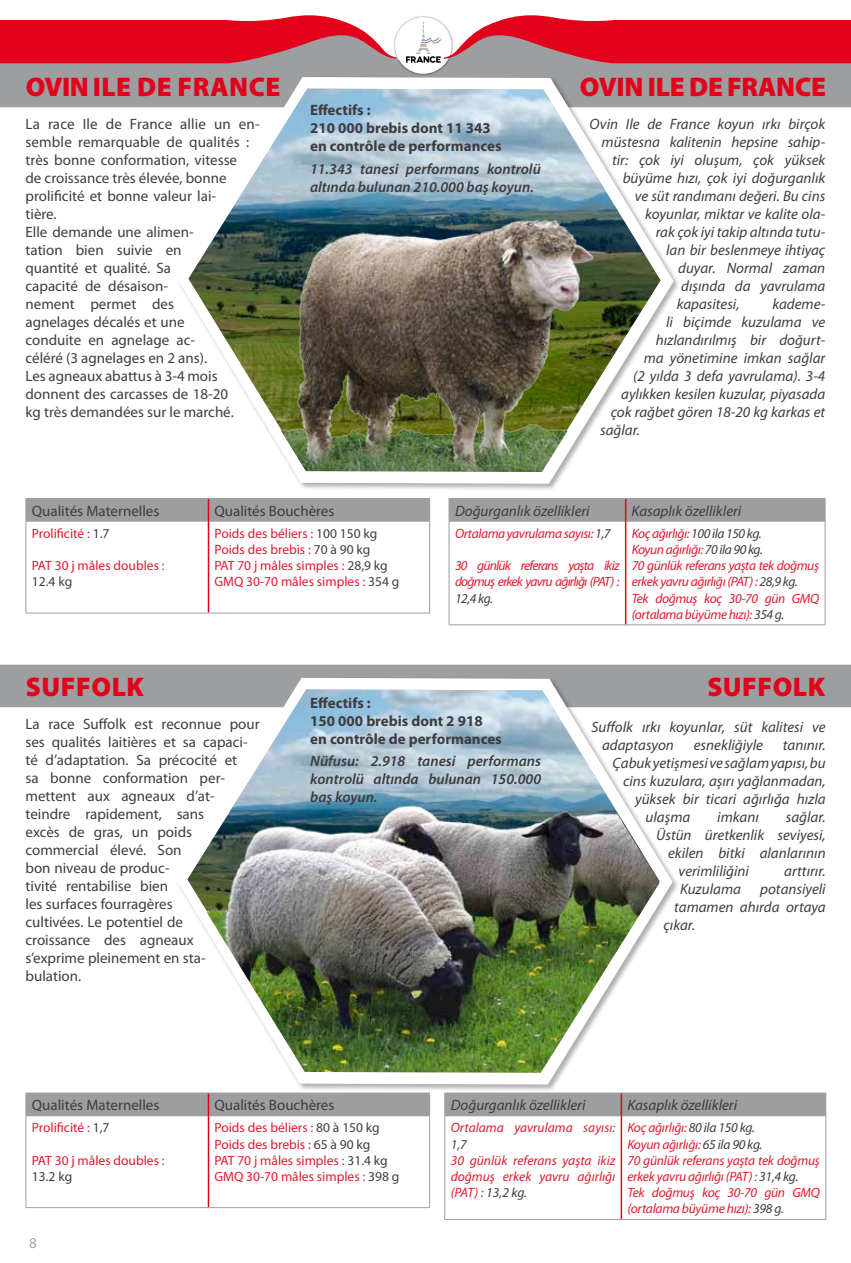
<style>
.page{position:relative;width:851px;height:1263px;background:#fff}
.page>*{position:absolute;margin:0;border:0;box-sizing:border-box;transform-origin:0 0}
.t1{font:900 27px "Myriad Pro";letter-spacing:.02em;color:#e2001a}
.t2{font:900 27px "Myriad Pro";letter-spacing:-.01em;color:#e2001a}
.t3{font:italic 15px/18px "Myriad Pro";color:#3e3d40}
.t4{font:15px/18px "Myriad Pro";color:#3e3d40}
.t5{font:italic 600 15px/18px "Myriad Pro";color:#3e3d40}
.t6{font:700 15px/18px "Myriad Pro";color:#3e3d40}
.t7{font:15px "Myriad Pro";color:#a7a8aa}
.t8{font:italic 13.5px/16.2px "Myriad Pro";letter-spacing:-.03em;color:#e51a31}
.t9{font:13.5px/16.2px "Myriad Pro";color:#e51a31}
.t10{font:italic 13.5px/16.2px "Myriad Pro";letter-spacing:-.06em;color:#e51a31}
.t11{font:italic 13.5px "Myriad Pro";color:#e51a31}
.t12{font:13.5px "Myriad Pro";color:#3e3d40}
.t13{font:italic 13.5px "Myriad Pro";color:#3e3d40}
.s1{color:#3e3d40}
</style>
<div class="page">
<div style="left:0;top:664px;width:850px;height:43px;background:#9c9e9f"></div>
<div style="left:0;top:63px;width:850px;height:44px;background:#9c9e9f"></div>
<svg style="left:0;top:15px;width:392px;height:48px;background:#dc3649"></svg>
<img style="left:392px;top:22px;width:62px;height:53px">
<div style="left:395px;top:17px;width:56px;height:57px;background:#fff;border-radius:50%"></div>
<hr style="left:208px;top:522px;width:1px;height:91px;background:#e2001a">
<div style="left:26px;top:498px;width:404px;height:24px;background:#9c9e9f"></div>
<hr style="left:26px;top:522px;width:1px;height:91px;background:#9c9e9f">
<hr style="left:429px;top:522px;width:1px;height:91px;background:#9c9e9f">
<hr style="left:26px;top:613px;width:182px;height:1px;background:#9c9e9f">
<hr style="left:208px;top:613px;width:222px;height:1px;background:#9c9e9f">
<hr style="left:624px;top:522px;width:2px;height:102px;background:#e2001a">
<div style="left:448px;top:498px;width:377px;height:24px;background:#9c9e9f"></div>
<hr style="left:448px;top:522px;width:1px;height:102px;background:#9c9e9f">
<hr style="left:824px;top:522px;width:1px;height:102px;background:#9c9e9f">
<hr style="left:448px;top:624px;width:177px;height:1px;background:#9c9e9f">
<hr style="left:625px;top:624px;width:200px;height:1px;background:#9c9e9f">
<hr style="left:208px;top:1116px;width:1px;height:91px;background:#e2001a">
<div style="left:26px;top:1093px;width:404px;height:23px;background:#9c9e9f"></div>
<hr style="left:26px;top:1116px;width:1px;height:91px;background:#9c9e9f">
<hr style="left:429px;top:1116px;width:1px;height:91px;background:#9c9e9f">
<hr style="left:26px;top:1207px;width:182px;height:1px;background:#9c9e9f">
<hr style="left:208px;top:1207px;width:222px;height:1px;background:#9c9e9f">
<hr style="left:620px;top:1116px;width:2px;height:103px;background:#e2001a">
<div style="left:444px;top:1093px;width:382px;height:23px;background:#9c9e9f"></div>
<hr style="left:444px;top:1116px;width:1px;height:103px;background:#9c9e9f">
<hr style="left:825px;top:1116px;width:1px;height:103px;background:#9c9e9f">
<hr style="left:444px;top:1219px;width:177px;height:1px;background:#9c9e9f">
<hr style="left:621px;top:1219px;width:205px;height:1px;background:#9c9e9f">
<div style="left:176px;top:75px;width:504px;height:416px;background:#000;opacity:.32"></div>
<svg style="left:178px;top:77px;width:495px;height:407px"></svg>
<img style="left:188px;top:89px;width:472px;height:381px">
<img style="left:243px;top:186px;width:417px;height:286px">
<div style="left:175px;top:676px;width:504px;height:416px;background:#000;opacity:.32"></div>
<svg style="left:177px;top:678px;width:495px;height:406px"></svg>
<img style="left:187px;top:689px;width:472px;height:29px">
<img style="left:187px;top:718px;width:472px;height:355px">
<svg style="left:406px;top:15px;width:444px;height:48px"></svg>
<h1 class="t1" style="left:26px;top:72px;width:256px">OVIN ILE DE FRANCE</h1>
<h1 class="t2" style="left:579px;top:72px;width:248px">OVIN ILE DE FRANCE</h1>
<p class="t4" style="left:26px;top:115px;width:236px">La race Ile de France allie un en&shy;semble remarquable de qualités : très bonne conformation, vitesse<br>de croissance très élevée, bonne prolificité et bonne valeur lai-<br>tière.<br>Elle demande une alimen-<br>tation bien suivie en<br>quantité et qualité. Sa<br>capacité de désaison-<br>nement permet des<br>agnelages décalés et une<br>conduite en agnelage ac-<br>céléré (3 agnelages en 2 ans).<br>Les agneaux abattus à 3-4 mois donnent des carcasses de 18-20<br>kg très demandées sur le marché.</p>
<p class="t6" style="left:310px;top:102px;width:193px">Effectifs :<br>210 000 brebis dont 11 343 en contrôle de performances</p>
<p class="t5" style="left:310px;top:160px;width:232px">11.343 tanesi performans kontrolü altında bulunan 210.000 baş koyun.</p>
<p class="t3" style="left:589px;top:115px;width:237px">Ovin Ile de France koyun ırkı birçok</p>
<p class="t3" style="left:601px;top:133px;width:225px">müstesna kalitenin hepsine sahip-</p>
<p class="t3" style="left:612px;top:151px;width:215px">tir: çok iyi oluşum, çok yüksek</p>
<p class="t3" style="left:622px;top:169px;width:204px">büyüme hızı, çok iyi doğurganlık</p>
<p class="t3" style="left:634px;top:187px;width:192px">ve süt randımanı değeri. Bu cins</p>
<p class="t3" style="left:645px;top:205px;width:182px">koyunlar, miktar ve kalite ola-</p>
<p class="t3" style="left:655px;top:223px;width:171px">rak çok iyi takip altında tutu-</p>
<p class="t3" style="left:666px;top:241px;width:160px">lan bir beslenmeye ihtiyaç</p>
<p class="t3" style="left:678px;top:259px;width:148px">duyar. Normal zaman</p>
<p class="t3" style="left:681px;top:277px;width:145px">dışında da yavrulama</p>
<p class="t3" style="left:676px;top:295px;width:64px">kapasitesi,</p>
<p class="t3" style="left:772px;top:295px;width:54px">kademe-</p>
<p class="t3" style="left:666px;top:313px;width:160px">li biçimde kuzulama ve</p>
<p class="t3" style="left:655px;top:331px;width:171px">hızlandırılmış bir doğurt-</p>
<p class="t3" style="left:643px;top:349px;width:183px">ma yönetimine imkan sağlar</p>
<p class="t3" style="left:633px;top:367px;width:194px">(2 yılda 3 defa yavrulama). 3-4</p>
<p class="t3" style="left:621px;top:385px;width:205px">aylıkken kesilen kuzular, piyasada</p>
<p class="t3" style="left:610px;top:403px;width:216px">çok rağbet gören 18-20 kg karkas et</p>
<p class="t3" style="left:600px;top:421px;width:41px">sağlar.</p>
<p class="t4" style="left:32px;top:502px;width:129px">Qualités Maternelles</p>
<p class="t4" style="left:214px;top:502px;width:121px">Qualités Bouchères</p>
<p class="t9" style="left:32px;top:525px;width:79px">Prolificité : <span class="s1">1.7</span></p>
<p class="t9" style="left:32px;top:558px;width:134px">PAT 30 j mâles doubles :</p>
<p class="t12" style="left:32px;top:574px;width:42px">12.4 kg</p>
<p class="t9" style="left:214px;top:525px;width:186px">Poids des béliers : <span class="s1">100 150 kg<br></span>Poids des brebis : <span class="s1">70 à 90 kg<br></span>PAT 70 j mâles simples : <span class="s1">28,9 kg<br></span>GMQ 30-70 mâles simples : <span class="s1">354 g</span></p>
<p class="t3" style="left:455px;top:502px;width:136px">Doğurganlık özellikleri</p>
<p class="t3" style="left:631px;top:502px;width:111px">Kasaplık özellikleri</p>
<p class="t8" style="left:455px;top:525px;width:157px">Ortalama yavrulama sayısı: <span class="s1">1,7</span></p>
<p class="t10" style="left:455px;top:558px;width:166px">30 günlük referans yaşta ikiz doğmuş erkek yavru ağırlığı (PAT) :</p>
<p class="t13" style="left:455px;top:591px;width:40px">12,4 kg.</p>
<p class="t8" style="left:631px;top:525px;width:189px">Koç ağırlığı: <span class="s1">100 ila 150 kg.<br></span>Koyun ağırlığı: <span class="s1">70 ila 90 kg.<br></span>70 günlük referans yaşta tek doğmuş erkek yavru ağırlığı (PAT) : <span class="s1">28,9 kg.<br></span>Tek doğmuş koç 30-70 gün GMQ (ortalama büyüme hızı): <span class="s1">354 g.</span></p>
<h1 class="t1" style="left:26px;top:671px;width:120px">SUFFOLK</h1>
<p class="t4" style="left:26px;top:715px;width:235px">La race Suffolk est reconnue pour ses qualités laitières et sa capaci&shy;té d’adaptation. Sa précocité et<br>sa bonne conformation per&shy;mettent aux agneaux d’at&shy;teindre rapidement, sans<br>excès de gras, un poids commercial élevé. Son<br>bon niveau de produc-<br>tivité rentabilise bien<br>les surfaces fourragères<br>cultivées. Le potentiel de<br>croissance des agneaux<br>s’exprime pleinement en sta&shy;bulation.</p>
<p class="t6" style="left:310px;top:694px;width:193px">Effectifs :<br>150 000 brebis dont 2 918 en contrôle de performances</p>
<p class="t5" style="left:310px;top:752px;width:232px;text-align:justify">Nüfusu: 2.918 tanesi performans kontrolü altında bulunan 150.000 baş koyun.</p>
<h1 class="t1" style="left:707px;top:671px;width:119px">SUFFOLK</h1>
<p class="t3" style="left:602px;top:719px;width:225px;text-indent:-10px">Suffolk ırkı koyunlar, süt kalitesi ve adaptasyon</p>
<p class="t3" style="left:693px;top:737px;width:71px">esnekliğiyle</p>
<p class="t3" style="left:782px;top:737px;width:44px">tanınır.</p>
<p class="t3" style="left:612px;top:755px;width:215px">Çabuk yetişmesi ve sağlam yapısı, bu</p>
<p class="t3" style="left:623px;top:773px;width:204px">cins kuzulara, aşırı yağlanmadan,</p>
<p class="t3" style="left:635px;top:791px;width:192px">yüksek bir ticari ağırlığa hızla</p>
<p class="t3" style="left:645px;top:809px;width:46px">ulaşma</p>
<p class="t3" style="left:717px;top:809px;width:43px">imkanı</p>
<p class="t3" style="left:785px;top:809px;width:41px">sağlar.</p>
<p class="t3" style="left:656px;top:827px;width:171px">Üstün üretkenlik seviyesi,</p>
<p class="t3" style="left:668px;top:845px;width:159px">ekilen bitki alanlarının</p>
<p class="t3" style="left:678px;top:863px;width:72px">verimliliğini</p>
<p class="t3" style="left:784px;top:863px;width:43px">arttırır.</p>
<p class="t3" style="left:680px;top:881px;width:62px">Kuzulama</p>
<p class="t3" style="left:760px;top:881px;width:67px">potansiyeli</p>
<p class="t3" style="left:674px;top:899px;width:153px">tamamen ahırda ortaya</p>
<p class="t3" style="left:663px;top:917px;width:33px">çıkar.</p>
<p class="t4" style="left:32px;top:1096px;width:129px">Qualités Maternelles</p>
<p class="t4" style="left:214px;top:1096px;width:121px">Qualités Bouchères</p>
<p class="t9" style="left:32px;top:1120px;width:79px">Prolificité : <span class="s1">1,7</span></p>
<p class="t9" style="left:32px;top:1152px;width:134px">PAT 30 j mâles doubles :</p>
<p class="t12" style="left:32px;top:1169px;width:42px">13.2 kg</p>
<p class="t9" style="left:214px;top:1120px;width:186px">Poids des béliers : <span class="s1">80 à 150 kg<br></span>Poids des brebis : <span class="s1">65 à 90 kg<br></span>PAT 70 j mâles simples : <span class="s1">31.4 kg<br></span>GMQ 30-70 mâles simples : <span class="s1">398 g</span></p>
<p class="t7" style="left:29px;top:1235px;width:9px">8</p>
<p class="t3" style="left:450px;top:1096px;width:136px">Doğurganlık özellikleri</p>
<p class="t3" style="left:627px;top:1096px;width:111px">Kasaplık özellikleri</p>
<p class="t11" style="left:450px;top:1120px;width:166px">Ortalama yavrulama sayısı:</p>
<p class="t13" style="left:450px;top:1137px;width:18px">1,7</p>
<p class="t8" style="left:450px;top:1152px;width:166px;text-align:justify">30 günlük referans yaşta ikiz doğmuş erkek yavru ağırlığı (PAT) : <span class="s1">13,2 kg.</span></p>
<p class="t8" style="left:627px;top:1120px;width:194px">Koç ağırlığı: <span class="s1">80 ila 150 kg.<br></span>Koyun ağırlığı: <span class="s1">65 ila 90 kg.<br></span>70 günlük referans yaşta tek doğmuş erkek yavru ağırlığı (PAT) : <span class="s1">31,4 kg.<br></span>Tek doğmuş koç 30-70 gün GMQ (ortalama büyüme hızı): <span class="s1">398 g.</span></p>
</div>
